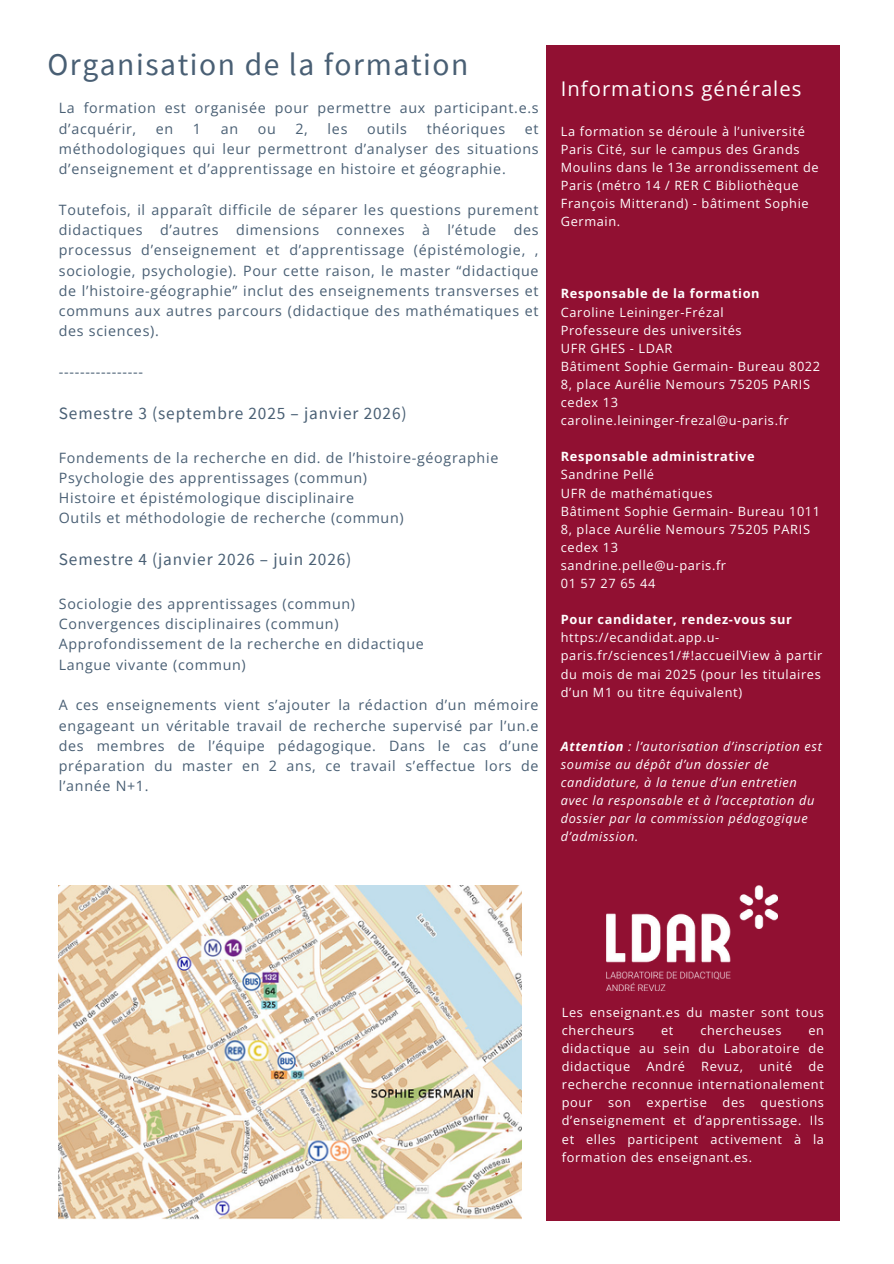
<style>
.page{position:relative;width:894px;height:1264px;background:#fff}
.page>*{position:absolute;margin:0;border:0;box-sizing:border-box;transform-origin:0 0}
.t1{font:31.5px "Source Sans Pro";letter-spacing:.05em;color:#495f74}
.t2{font:20.25px "Open Sans";letter-spacing:.05em;color:#fff}
.t3{font:17.25px "Source Sans Pro";letter-spacing:.05em;color:#495f74}
.t4{font:14.25px/20.2px "Open Sans";letter-spacing:.05em;color:#495f74}
.t5{font:12.75px/18.1px "Open Sans";letter-spacing:.05em;color:#fff}
.t6{font:italic 12.75px/18.1px "Open Sans";letter-spacing:.05em;color:#fff}
.t7{font:700 12.75px "Open Sans";letter-spacing:.05em;color:#fff}
.s1{font-weight:700}
</style>
<div class="page">
<div style="left:546px;top:45px;width:293px;height:1175px;background:#911032"></div>
<img style="left:59px;top:885px;width:462px;height:334px">
<img style="left:606px;top:885px;width:171px;height:105px">
<p class="t1" style="left:47px;top:44px;width:422px">Organisation de la formation</p>
<h4 class="t4" style="left:59px;top:98px;width:481px">La formation est organisée pour permettre aux participant.e.s d’acquérir,</h4>
<h4 class="t4" style="left:156px;top:118px;width:19px">en</h4>
<h4 class="t4" style="left:193px;top:118px;width:10px">1</h4>
<h4 class="t4" style="left:221px;top:118px;width:19px">an</h4>
<h4 class="t4" style="left:258px;top:118px;width:20px">ou</h4>
<h4 class="t4" style="left:295px;top:118px;width:14px">2,</h4>
<h4 class="t4" style="left:327px;top:118px;width:21px">les</h4>
<h4 class="t4" style="left:367px;top:118px;width:41px">outils</h4>
<h4 class="t4" style="left:426px;top:118px;width:80px">théoriques</h4>
<h4 class="t4" style="left:59px;top:118px;width:481px;text-align:justify;text-indent:466px">et méthodologiques qui leur permettront d’analyser des situations d’enseignement et d’apprentissage en histoire et géographie.</h4>
<h4 class="t4" style="left:59px;top:199px;width:481px;text-align:justify">Toutefois, il apparaît difficile de séparer les questions purement didactiques d’autres dimensions connexes à l’étude des processus d’enseignement et d’apprentissage (épistémologie, , sociologie, psychologie). Pour cette raison, le master “didactique de l’histoire-géographie” inclut des enseignements transverses et communs aux autres parcours (didactique des mathématiques et des sciences).</h4>
<h3 class="t4" style="left:59px;top:361px;width:86px">----------------</h3>
<h4 class="t3" style="left:59px;top:401px;width:349px">Semestre 3 (septembre 2025 – janvier 2026)</h4>
<h3 class="t4" style="left:59px;top:447px;width:441px">Fondements de la recherche en did. de l’histoire-géographie Psychologie des apprentissages (commun)<br>Histoire et épistémologique disciplinaire<br>Outils et méthodologie de recherche (commun)</h3>
<h4 class="t3" style="left:59px;top:548px;width:294px">Semestre 4 (janvier 2026 – juin 2026)</h4>
<h4 class="t4" style="left:59px;top:593px;width:366px">Sociologie des apprentissages (commun)<br>Convergences disciplinaires (commun)<br>Approfondissement de la recherche en didactique Langue vivante (commun)</h4>
<p class="t4" style="left:59px;top:694px;width:481px;text-align:justify">A ces enseignements vient s’ajouter la rédaction d’un mémoire engageant un véritable travail de recherche supervisé par l’un.e des membres de l’équipe pédagogique. Dans le cas d’une préparation du master en 2 ans, ce travail s’effectue lors de l’année N+1.</p>
<p class="t2" style="left:560px;top:75px;width:242px">Informations générales</p>
<h2 class="t5" style="left:560px;top:121px;width:259px">La formation se déroule à l’université<br>Paris Cité, sur le campus des Grands<br>Moulins dans le 13e arrondissement de<br>Paris (métro 14 / RER C Bibliothèque<br>François Mitterand) - bâtiment Sophie<br>Germain.</h2>
<p class="t7" style="left:560px;top:285px;width:200px">Responsable de la formation</p>
<p class="t5" style="left:560px;top:302px;width:164px">Caroline Leininger-Frézal</p>
<p class="t5" style="left:560px;top:320px;width:182px">Professeure des universités</p>
<p class="t5" style="left:560px;top:339px;width:113px">UFR GHES - LDAR</p>
<p class="t5" style="left:560px;top:357px;width:261px">Bâtiment Sophie Germain- Bureau 8022</p>
<p class="t5" style="left:560px;top:375px;width:251px">8, place Aurélie Nemours 75205 PARIS cedex 13</p>
<p class="t5" style="left:560px;top:411px;width:229px">caroline.leininger-frezal@u-paris.fr</p>
<p class="t7" style="left:560px;top:448px;width:195px">Responsable administrative</p>
<p class="t5" style="left:560px;top:465px;width:95px">Sandrine Pellé</p>
<p class="t5" style="left:560px;top:483px;width:153px">UFR de mathématiques</p>
<p class="t5" style="left:560px;top:501px;width:261px">Bâtiment Sophie Germain- Bureau 1011</p>
<p class="t5" style="left:560px;top:519px;width:251px">8, place Aurélie Nemours 75205 PARIS cedex 13</p>
<p class="t5" style="left:560px;top:556px;width:167px">sandrine.pelle@u-paris.fr</p>
<p class="t5" style="left:560px;top:574px;width:96px">01 57 27 65 44</p>
<p class="t7" style="left:560px;top:610px;width:232px">Pour candidater, rendez-vous sur</p>
<p class="t5" style="left:560px;top:628px;width:263px">https://ecandidat.app.u&shy;paris.fr/sciences1/#!accueilView à partir du mois de mai 2025 (pour les titulaires d’un M1 ou titre équivalent)</p>
<p class="t6" style="left:560px;top:737px;width:262px"><span class="s1">Attention</span> : l’autorisation d’inscription est soumise au dépôt d’un dossier de candidature, à la tenue d’un entretien avec la responsable et à l’acceptation du dossier par la commission pédagogique d’admission.</p>
<p class="t5" style="left:561px;top:1002px;width:263px">Les enseignant.es du master sont tous chercheurs</p>
<p class="t5" style="left:661px;top:1020px;width:14px">et</p>
<p class="t5" style="left:700px;top:1020px;width:83px">chercheuses</p>
<p class="t5" style="left:561px;top:1020px;width:263px;text-align:justify;text-indent:246px">en didactique au sein du Laboratoire de didactique</p>
<p class="t5" style="left:646px;top:1057px;width:40px">André</p>
<p class="t5" style="left:701px;top:1057px;width:43px">Revuz,</p>
<p class="t5" style="left:758px;top:1057px;width:35px">unité</p>
<p class="t5" style="left:561px;top:1057px;width:263px;text-align:justify;text-indent:246px">de recherche reconnue internationalement pour son expertise des questions d’enseignement et d’apprentissage. Ils et elles participent activement à la formation des enseignant.es.</p>
</div>
